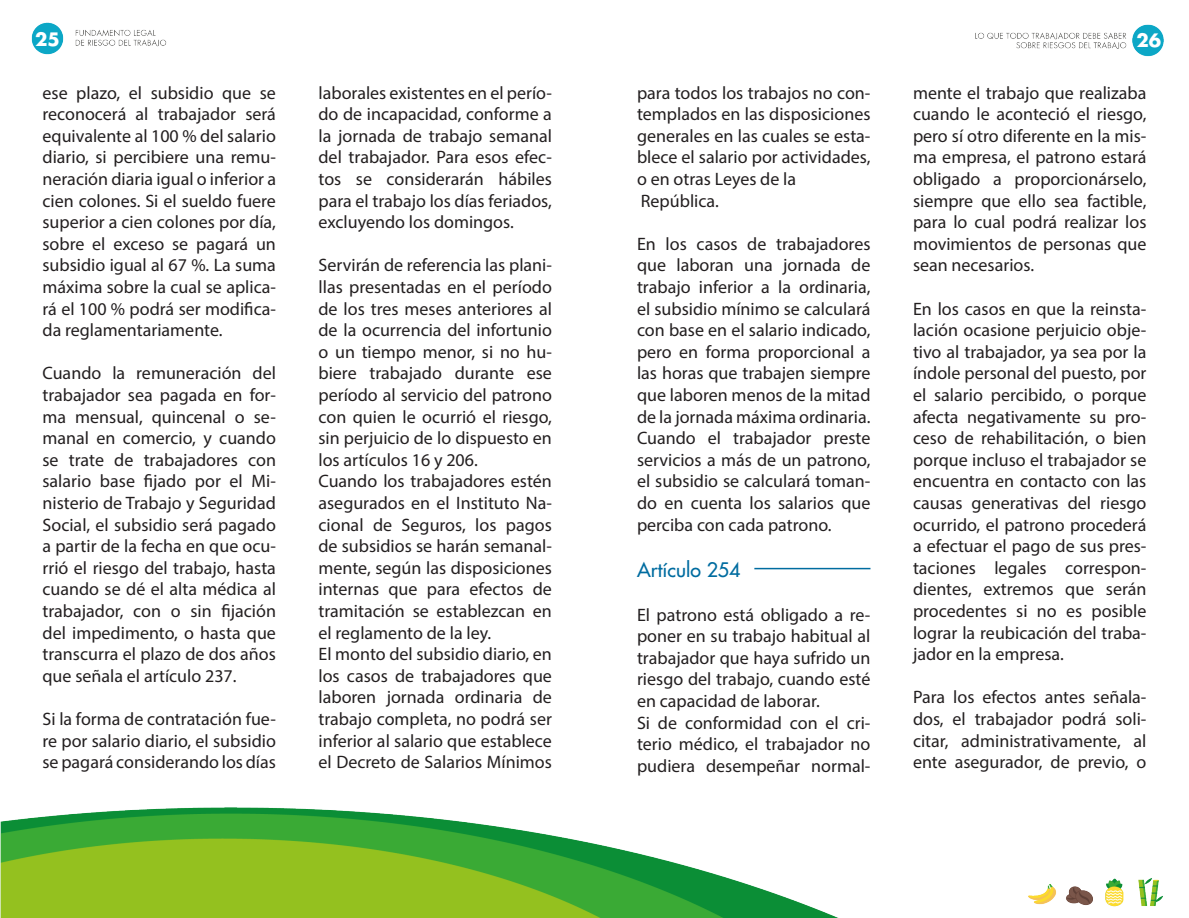
<style>
.page{position:relative;width:1189px;height:918px;background:#fff}
.page>*{position:absolute;margin:0;border:0;box-sizing:border-box;transform-origin:0 0}
.Texto_corrido{font:19.5px "Futura";color:#006ca0}
.Texto_corrido-2{font:18px/21.6px "Myriad Pro";color:#231f20;text-align:justify}
.t1{font:700 18px "Futura";color:#fff}
</style>
<div class="page">
<img style="left:0;top:22px;width:1164px;height:896px">
<hr style="left:754px;top:568px;width:116px;height:1px;background:#006ca0">
<p class="t1" style="left:35px;top:27px;width:26px">25</p>
<p class="Texto_corrido-2" style="left:43px;top:81px;width:235px">ese plazo, el subsidio que se reconocerá al trabajador será equivalente al 100 % del salario diario, si percibiere una remu&shy;neración diaria igual o inferior a cien colones. Si el sueldo fuere superior a cien colones por día, sobre el exceso se pagará un subsidio igual al 67 %. La suma máxima sobre la cual se aplica&shy;rá el 100 % podrá ser modifica&shy;da reglamentariamente.</p>
<p class="Texto_corrido-2" style="left:43px;top:362px;width:235px">Cuando la remuneración del trabajador sea pagada en for&shy;ma mensual, quincenal o se&shy;manal en comercio, y cuando se trate de trabajadores con salario base fijado por el Mi&shy;nisterio de Trabajo y Seguridad Social, el subsidio será pagado a partir de la fecha en que ocu&shy;rrió el riesgo del trabajo, hasta cuando se dé el alta médica al trabajador, con o sin fijación del impedimento, o hasta que transcurra el plazo de dos años que señala el artículo 237.</p>
<p class="Texto_corrido-2" style="left:43px;top:708px;width:235px">Si la forma de contratación fue&shy;re por salario diario, el subsidio se pagará considerando los días</p>
<p class="Texto_corrido-2" style="left:318px;top:81px;width:235px">laborales existentes en el perío&shy;do de incapacidad, conforme a la jornada de trabajo semanal del trabajador. Para esos efec&shy;tos se considerarán hábiles para el trabajo los días feriados, excluyendo los domingos.</p>
<p class="Texto_corrido-2" style="left:318px;top:254px;width:235px">Servirán de referencia las plani&shy;llas presentadas en el período de los tres meses anteriores al de la ocurrencia del infortunio o un tiempo menor, si no hu&shy;biere trabajado durante ese período al servicio del patrono con quien le ocurrió el riesgo, sin perjuicio de lo dispuesto en los artículos 16 y 206.</p>
<p class="Texto_corrido-2" style="left:318px;top:470px;width:235px">Cuando los trabajadores estén asegurados en el Instituto Na&shy;cional de Seguros, los pagos de subsidios se harán semanal&shy;mente, según las disposiciones internas que para efectos de tramitación se establezcan en el reglamento de la ley.</p>
<p class="Texto_corrido-2" style="left:318px;top:643px;width:235px">El monto del subsidio diario, en los casos de trabajadores que laboren jornada ordinaria de trabajo completa, no podrá ser inferior al salario que establece el Decreto de Salarios Mínimos</p>
<p class="Texto_corrido-2" style="left:637px;top:81px;width:235px">para todos los trabajos no con&shy;templados en las disposiciones generales en las cuales se esta&shy;blece el salario por actividades, o en otras Leyes de la</p>
<p class="Texto_corrido-2" style="left:641px;top:189px;width:80px">República.</p>
<p class="Texto_corrido-2" style="left:637px;top:233px;width:235px">En los casos de trabajadores que laboran una jornada de trabajo inferior a la ordinaria, el subsidio mínimo se calculará con base en el salario indicado, pero en forma proporcional a las horas que trabajen siempre que laboren menos de la mitad de la jornada máxima ordinaria.</p>
<p class="Texto_corrido-2" style="left:637px;top:427px;width:235px">Cuando el trabajador preste servicios a más de un patrono, el subsidio se calculará toman&shy;do en cuenta los salarios que perciba con cada patrono.</p>
<p class="Texto_corrido" style="left:637px;top:558px;width:105px">Artículo 254</p>
<p class="Texto_corrido-2" style="left:637px;top:603px;width:235px">El patrono está obligado a re&shy;poner en su trabajo habitual al trabajador que haya sufrido un riesgo del trabajo, cuando esté en capacidad de laborar.</p>
<p class="Texto_corrido-2" style="left:637px;top:711px;width:235px">Si de conformidad con el cri&shy;terio médico, el trabajador no pudiera desempeñar normal-</p>
<p class="t1" style="left:1136px;top:28px;width:26px">26</p>
<p class="Texto_corrido-2" style="left:913px;top:81px;width:235px">mente el trabajo que realizaba cuando le aconteció el riesgo, pero sí otro diferente en la mis&shy;ma empresa, el patrono estará obligado a proporcionárselo, siempre que ello sea factible, para lo cual podrá realizar los movimientos de personas que sean necesarios.</p>
<p class="Texto_corrido-2" style="left:913px;top:297px;width:235px">En los casos en que la reinsta&shy;lación ocasione perjuicio obje&shy;tivo al trabajador, ya sea por la índole personal del puesto, por el salario percibido, o porque afecta negativamente su pro&shy;ceso de rehabilitación, o bien porque incluso el trabajador se encuentra en contacto con las causas generativas del riesgo ocurrido, el patrono procederá a efectuar el pago de sus pres&shy;taciones legales correspon&shy;dientes, extremos que serán procedentes si no es posible lograr la reubicación del traba&shy;jador en la empresa.</p>
<p class="Texto_corrido-2" style="left:913px;top:686px;width:235px">Para los efectos antes señala&shy;dos, el trabajador podrá soli&shy;citar, administrativamente, al ente asegurador, de previo, o</p>
</div>
